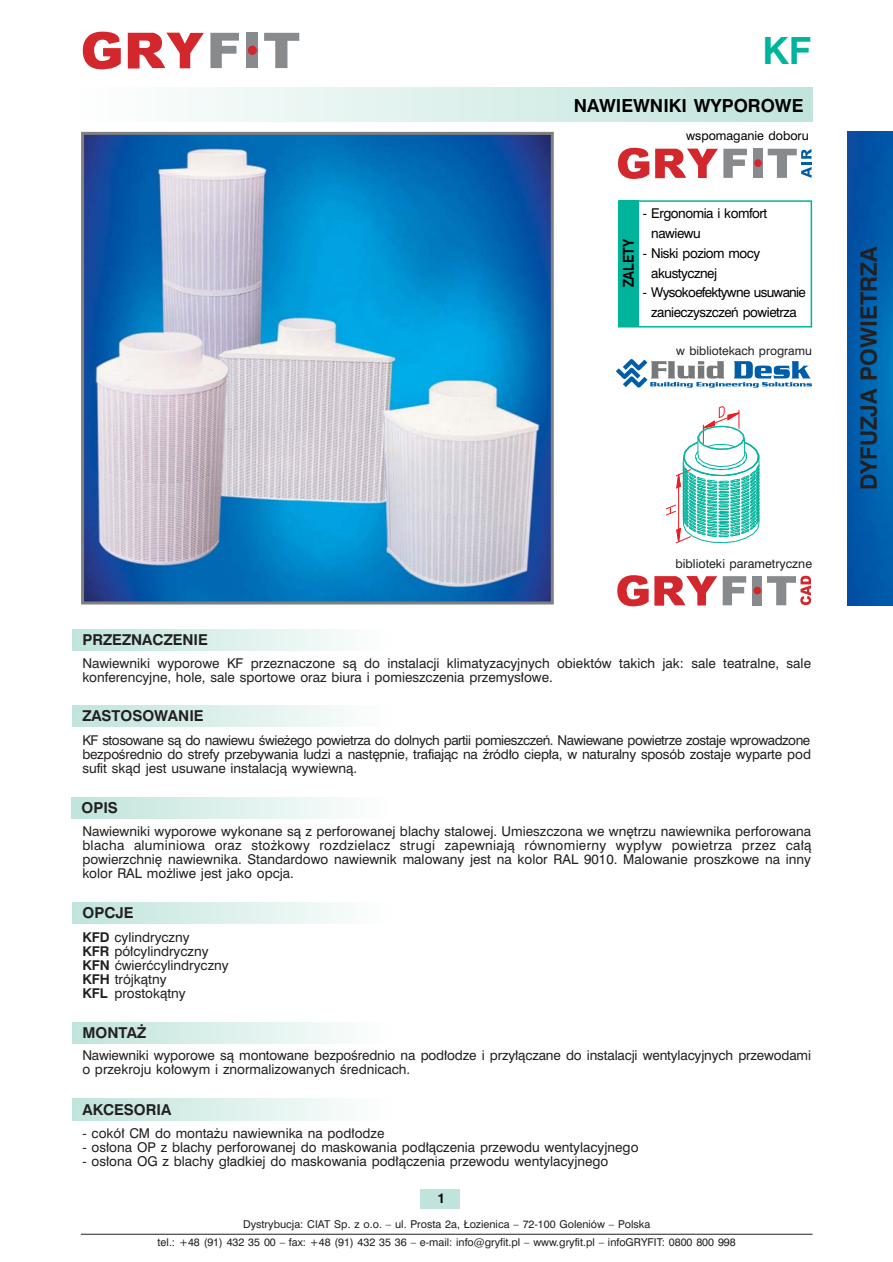
<style>
.page{position:relative;width:893px;height:1262px;background:#fff}
.page>*{position:absolute;margin:0;border:0;box-sizing:border-box;transform-origin:0 0}
.t1{font:700 37.5px "Swiss 721 PL";color:#00b49c}
.t2{font:700 22.5px "Swiss 721 PL";color:#231f20}
.t3{font:700 18px "Swiss 721 PL";color:#000}
.t4{font:700 15px "Swiss 721 PL";color:#231f20}
.t5{font:700 15px "Swiss 721 PL";color:#000;scale:.86 1}
.t6{font:13.5px/14px "Swiss 721 PL";color:#231f20}
.t7{font:13.5px/19.8px "Swiss 721 PL";letter-spacing:-.035em;color:#000}
.t8{font:700 13.5px "Swiss 721 PL";color:#000}
.t9{font:12.45px "Swiss 721 PL";color:#231f20}
.t10{font:12.45px "Swiss 721 PL";color:#000}
.t11{font:12px "Swiss 721 PL";color:#231f20}
.t12{font:10.8px/17.2px "Swiss 721 PL";color:#231f20;text-align:center}
.s1{font-weight:700}
</style>
<div class="page">
<svg style="left:264px;top:33px;width:35px;height:35px"></svg>
<div style="left:246px;top:33px;width:12px;height:35px;background:#888b8d"></div>
<div style="left:248px;top:46px;width:9px;height:9px;background:#d2272d;border-radius:50%"></div>
<svg style="left:210px;top:33px;width:29px;height:35px"></svg>
<svg style="left:128px;top:33px;width:76px;height:35px"></svg>
<svg style="left:82px;top:32px;width:39px;height:38px"></svg>
<div style="left:73px;top:88px;width:739px;height:34px;background:linear-gradient(to right,#feffff,#c0e4db)"></div>
<img style="left:85px;top:136px;width:464px;height:464px">
<div style="left:81px;top:132px;width:472px;height:472px;border:3px solid #808080"></div>
<div style="left:73px;top:629px;width:319px;height:22px;background:linear-gradient(to right,#c0e4dc,#fefffe)"></div>
<div style="left:420px;top:1188px;width:39px;height:20px;background:#c0e4dc"></div>
<div style="left:72px;top:705px;width:319px;height:21px;background:linear-gradient(to right,#c0e4db,#fefefe)"></div>
<div style="left:71px;top:797px;width:319px;height:21px;background:linear-gradient(to right,#c0e4db,#fefefe)"></div>
<div style="left:73px;top:902px;width:319px;height:22px;background:linear-gradient(to right,#c0e4dc,#fefffe)"></div>
<div style="left:73px;top:1022px;width:319px;height:21px;background:linear-gradient(to right,#c0e4dc,#fefffe)"></div>
<div style="left:73px;top:1098px;width:319px;height:22px;background:linear-gradient(to right,#c0e4dc,#fefffe)"></div>
<img style="left:847px;top:131px;width:45px;height:474px">
<svg style="left:616px;top:359px;width:196px;height:29px"></svg>
<svg style="left:666px;top:406px;width:94px;height:138px"></svg>
<div style="left:752px;top:576px;width:10px;height:29px;background:#888b8d"></div>
<div style="left:753px;top:586px;width:8px;height:8px;background:#d2272d;border-radius:50%"></div>
<svg style="left:617px;top:575px;width:129px;height:32px"></svg>
<svg style="left:767px;top:576px;width:44px;height:29px"></svg>
<hr style="left:81px;top:1233px;width:731px;height:1px;background:#231f20">
<div style="left:618px;top:200px;width:194px;height:127px;border:2px solid #00b49c"></div>
<div style="left:619px;top:200px;width:19px;height:127px;background:#00b49c"></div>
<div style="left:753px;top:149px;width:9px;height:29px;background:#888b8d"></div>
<div style="left:754px;top:159px;width:7px;height:8px;background:#d2272d;border-radius:50%"></div>
<svg style="left:618px;top:148px;width:129px;height:31px"></svg>
<svg style="left:767px;top:149px;width:44px;height:29px"></svg>
<h1 class="t1" style="left:762px;top:32px;width:50px">KF</h1>
<h3 class="t3" style="left:573px;top:97px;width:231px">NAWIEWNIKI WYPOROWE</h3>
<p class="t4" style="left:83px;top:632px;width:127px">PRZEZNACZENIE</p>
<p class="t10" style="left:686px;top:130px;width:124px">wspomaganie doboru</p>
<p class="t5" style="left:621px;top:287px;width:58px;rotate:-90deg">ZALETY</p>
<p class="t7" style="left:651px;top:204px;width:117px;text-indent:-9px">- Ergonomia i komfort nawiewu</p>
<p class="t7" style="left:651px;top:244px;width:110px;text-indent:-9px">- Niski poziom mocy akustycznej</p>
<p class="t7" style="left:642px;top:283px;width:165px;text-align:center">- Wysokoefektywne usuwanie zanieczyszczeƒ powietrza</p>
<p class="t11" style="left:676px;top:345px;width:137px">w bibliotekach programu</p>
<p class="t9" style="left:675px;top:557px;width:138px">biblioteki parametryczne</p>
<p class="t6" style="left:82px;top:657px;width:730px">Nawiewniki wyporowe KF przeznaczone sà do instalacji klimatyzacyjnych obiektów takich jak: sale teatralne, sale konferencyjne, hole, sale sportowe oraz biura i pomieszczenia przemys∏owe.</p>
<p class="t4" style="left:82px;top:708px;width:123px">ZASTOSOWANIE</p>
<p class="t6" style="left:82px;top:733px;width:730px;text-align:justify">KF stosowane sà do nawiewu Êwie˝ego powietrza do dolnych partii pomieszczeƒ. Nawiewane powietrze zostaje wprowadzone bezpoÊrednio do strefy przebywania ludzi a nast´pnie, trafiajàc na êród∏o ciep∏a, w naturalny sposób zostaje wyparte pod sufit skàd jest usuwane instalacjà wywiewnà.</p>
<p class="t4" style="left:81px;top:800px;width:38px">OPIS</p>
<p class="t6" style="left:82px;top:825px;width:730px;text-align:justify">Nawiewniki wyporowe wykonane sà z perforowanej blachy stalowej. Umieszczona we wn´trzu nawiewnika perforowana blacha aluminiowa oraz sto˝kowy rozdzielacz strugi zapewniajà równomierny wyp∏yw powietrza przez ca∏à powierzchni´ nawiewnika. Standardowo nawiewnik malowany jest na kolor RAL 9010. Malowanie proszkowe na inny kolor RAL mo˝liwe jest jako opcja.</p>
<p class="t4" style="left:83px;top:905px;width:53px">OPCJE</p>
<p class="t6" style="left:82px;top:931px;width:148px"><span class="s1">KFD</span> cylindryczny<br><span class="s1">KFR</span> pó∏cylindryczny<br><span class="s1">KFN</span> çwierçcylindryczny<br><span class="s1">KFH</span> trójkàtny<br><span class="s1">KFL</span> prostokàtny</p>
<p class="t4" style="left:83px;top:1025px;width:65px">MONTA˚</p>
<p class="t6" style="left:82px;top:1049px;width:730px">Nawiewniki wyporowe sà montowane bezpoÊrednio na pod∏odze i przy∏àczane do instalacji wentylacyjnych przewodami o przekroju ko∏owym i znormalizowanych Êrednicach.</p>
<p class="t4" style="left:83px;top:1101px;width:90px">AKCESORIA</p>
<p class="t6" style="left:83px;top:1127px;width:303px">- cokó∏ CM do monta˝u nawiewnika na pod∏odze</p>
<p class="t6" style="left:83px;top:1141px;width:557px">- os∏ona OP z blachy perforowanej do maskowania pod∏àczenia przewodu wentylacyjnego</p>
<p class="t6" style="left:83px;top:1155px;width:527px">- os∏ona OG z blachy g∏adkiej do maskowania pod∏àczenia przewodu wentylacyjnego</p>
<p class="t8" style="left:437px;top:1191px;width:9px">1</p>
<p class="t12" style="left:158px;top:1216px;width:579px">Dystrybucja: CIAT Sp. z o.o. – ul. Prosta 2a, ¸ozienica – 72-100 Goleniów – Polska<br>tel.: +48 (91) 432 35 00 – fax: +48 (91) 432 35 36 – e-mail: info@gryfit.pl – www.gryfit.pl – infoGRYFIT: 0800 800 998</p>
<h2 class="t2" style="left:857px;top:490px;width:245px;rotate:-90deg">DYFUZJA POWIETRZA</h2>
</div>
